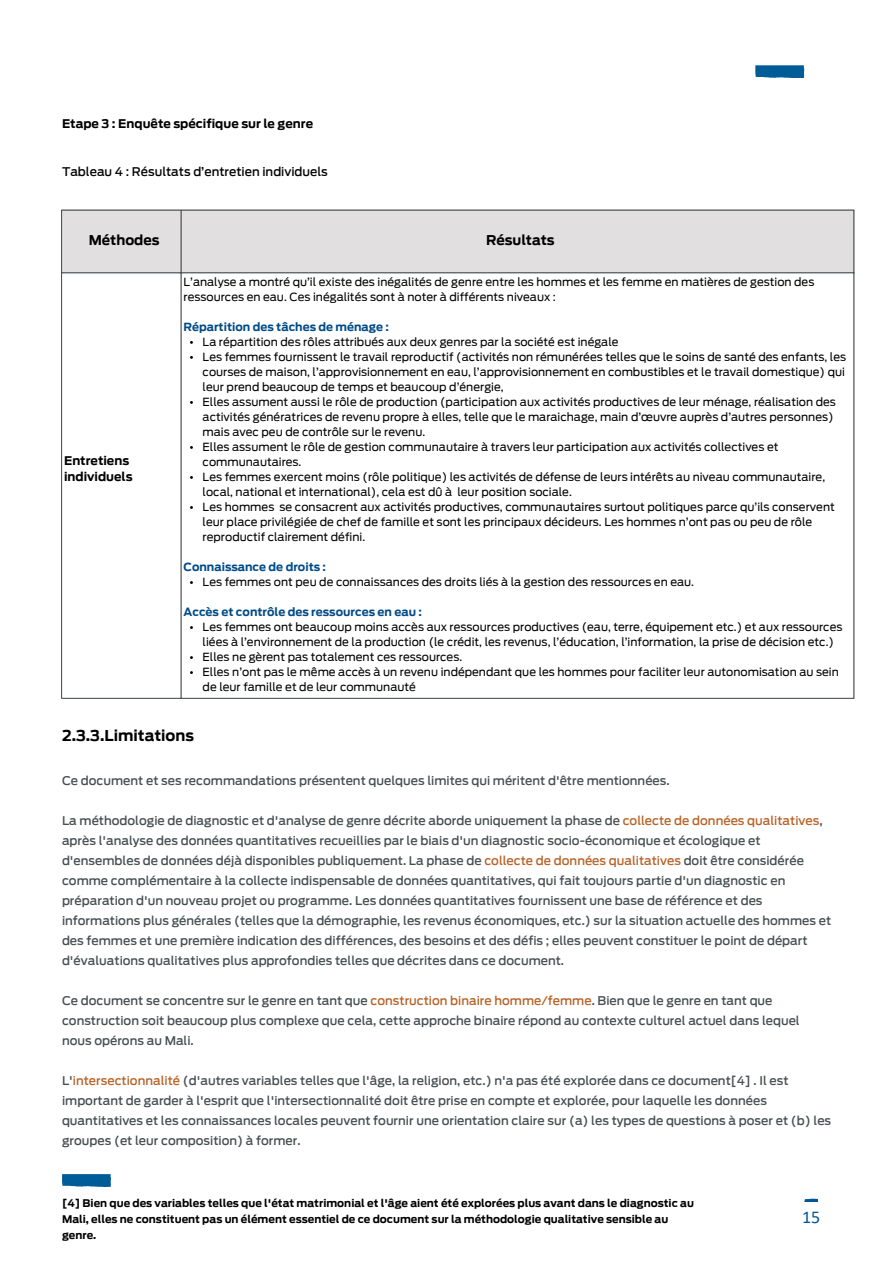
<style>
.page{position:relative;width:894px;height:1264px;background:#fff}
.page>*{position:absolute;margin:0;border:0;box-sizing:border-box;transform-origin:0 0}
.t1{font:18px "Calibri";color:#005795}
.t2{font:700 15px "Antenna";color:#000}
.t3{font:700 13.5px "Antenna";color:#000}
.t4{font:500 12px/20px "Antenna";color:#464d50}
.t5{font:700 12px/15.9px "Antenna";color:#000}
.t6{font:500 12px "Antenna";color:#000}
.t7{font:11.25px/15px "Antenna";color:#000}
.t8{font:700 11.25px "Antenna";color:#004b87}
.t9{font:700 10.5px/15.9px "Antenna";color:#000}
.s1{color:#b86125}
</style>
<div class="page">
<div style="left:62px;top:211px;width:791px;height:61px;background:#e1dfdf"></div>
<hr style="left:61px;top:210px;width:1px;height:488px;background:#464d50">
<hr style="left:181px;top:210px;width:1px;height:488px;background:#464d50">
<hr style="left:853px;top:210px;width:1px;height:488px;background:#464d50">
<hr style="left:61px;top:210px;width:793px;height:1px;background:#464d50">
<hr style="left:61px;top:272px;width:793px;height:1px;background:#464d50">
<hr style="left:61px;top:698px;width:793px;height:1px;background:#464d50">
<svg style="left:62px;top:1174px;width:49px;height:13px"></svg>
<svg style="left:755px;top:65px;width:49px;height:13px"></svg>
<svg style="left:804px;top:1198px;width:14px;height:4px"></svg>
<h2 class="t5" style="left:62px;top:116px;width:252px">Etape 3 : Enquête spécifique sur le genre</h2>
<h3 class="t6" style="left:62px;top:166px;width:267px">Tableau 4 : Résultats d’entretien individuels</h3>
<p class="t3" style="left:89px;top:234px;width:72px">Méthodes</p>
<p class="t3" style="left:486px;top:234px;width:70px">Résultats</p>
<p class="t7" style="left:183px;top:275px;width:632px">L’analyse a montré qu’il existe des inégalités de genre entre les hommes et les femme en matières de gestion des ressources en eau. Ces inégalités sont à noter à différents niveaux :</p>
<p class="t8" style="left:183px;top:322px;width:207px">Répartition des tâches de ménage :</p>
<p class="t7" style="left:202px;top:335px;width:417px">La répartition des rôles attribués aux deux genres par la société est inégale</p>
<p class="t7" style="left:202px;top:350px;width:644px;text-align:justify">Les femmes fournissent le travail reproductif (activités non rémunérées telles que le soins de santé des enfants, les courses de maison, l’approvisionnement en eau, l’approvisionnement en combustibles et le travail domestique) qui leur prend beaucoup de temps et beaucoup d’énergie,</p>
<p class="t7" style="left:202px;top:395px;width:634px">Elles assument aussi le rôle de production (participation aux activités productives de leur ménage, réalisation des activités génératrices de revenu propre à elles, telle que le maraichage, main d’œuvre auprès d’autres personnes) mais avec peu de contrôle sur le revenu.</p>
<p class="t7" style="left:202px;top:440px;width:577px">Elles assument le rôle de gestion communautaire à travers leur participation aux activités collectives et communautaires.</p>
<p class="t7" style="left:202px;top:470px;width:624px">Les femmes exercent moins (rôle politique) les activités de défense de leurs intérêts au niveau communautaire, local, national et international), cela est dû à leur position sociale.</p>
<p class="t7" style="left:202px;top:500px;width:633px">Les hommes se consacrent aux activités productives, communautaires surtout politiques parce qu’ils conservent leur place privilégiée de chef de famille et sont les principaux décideurs. Les hommes n’ont pas ou peu de rôle reproductif clairement défini.</p>
<p class="t8" style="left:183px;top:562px;width:144px">Connaissance de droits :</p>
<p class="t7" style="left:202px;top:575px;width:493px">Les femmes ont peu de connaissances des droits liés à la gestion des ressources en eau.</p>
<p class="t8" style="left:183px;top:607px;width:240px">Accès et contrôle des ressources en eau :</p>
<p class="t7" style="left:202px;top:620px;width:641px">Les femmes ont beaucoup moins accès aux ressources productives (eau, terre, équipement etc.) et aux ressources liées à l’environnement de la production (le crédit, les revenus, l’éducation, l’information, la prise de décision etc.)</p>
<p class="t7" style="left:202px;top:650px;width:261px">Elles ne gèrent pas totalement ces ressources.</p>
<p class="t7" style="left:202px;top:665px;width:637px">Elles n’ont pas le même accès à un revenu indépendant que les hommes pour faciliter leur autonomisation au sein de leur famille et de leur communauté</p>
<h1 class="t2" style="left:62px;top:729px;width:133px">2.3.3.Limitations</h1>
<h3 class="t4" style="left:62px;top:771px;width:609px">Ce document et ses recommandations présentent quelques limites qui méritent d'être mentionnées.</h3>
<h3 class="t4" style="left:62px;top:811px;width:770px">La méthodologie de diagnostic et d'analyse de genre décrite aborde uniquement la phase de <span class="s1">collecte de données qualitatives</span>, après l'analyse des données quantitatives recueillies par le biais d'un diagnostic socio-économique et écologique et d'ensembles de données déjà disponibles publiquement. La phase de <span class="s1">collecte de données qualitatives</span> doit être considérée comme complémentaire à la collecte indispensable de données quantitatives, qui fait toujours partie d'un diagnostic en préparation d'un nouveau projet ou programme. Les données quantitatives fournissent une base de référence et des informations plus générales (telles que la démographie, les revenus économiques, etc.) sur la situation actuelle des hommes et des femmes et une première indication des différences, des besoins et des défis ; elles peuvent constituer le point de départ d'évaluations qualitatives plus approfondies telles que décrites dans ce document.</h3>
<h3 class="t4" style="left:62px;top:991px;width:739px">Ce document se concentre sur le genre en tant que <span class="s1">construction binaire homme/femme</span>. Bien que le genre en tant que construction soit beaucoup plus complexe que cela, cette approche binaire répond au contexte culturel actuel dans lequel nous opérons au Mali.</h3>
<h3 class="t4" style="left:62px;top:1071px;width:770px">L'<span class="s1">intersectionnalité</span> (d'autres variables telles que l'âge, la religion, etc.) n'a pas été explorée dans ce document[4] . Il est important de garder à l'esprit que l'intersectionnalité doit être prise en compte et explorée, pour laquelle les données quantitatives et les connaissances locales peuvent fournir une orientation claire sur (a) les types de questions à poser et (b) les groupes (et leur composition) à former.</h3>
<p class="t5" style="left:64px;top:453px;width:70px">Entretiens individuels</p>
<p class="t9" style="left:62px;top:1195px;width:633px">[4] Bien que des variables telles que l'état matrimonial et l'âge aient été explorées plus avant dans le diagnostic au<br>Mali, elles ne constituent pas un élément essentiel de ce document sur la méthodologie qualitative sensible au genre.</p>
<p class="t1" style="left:802px;top:1209px;width:20px">15</p>
</div>
